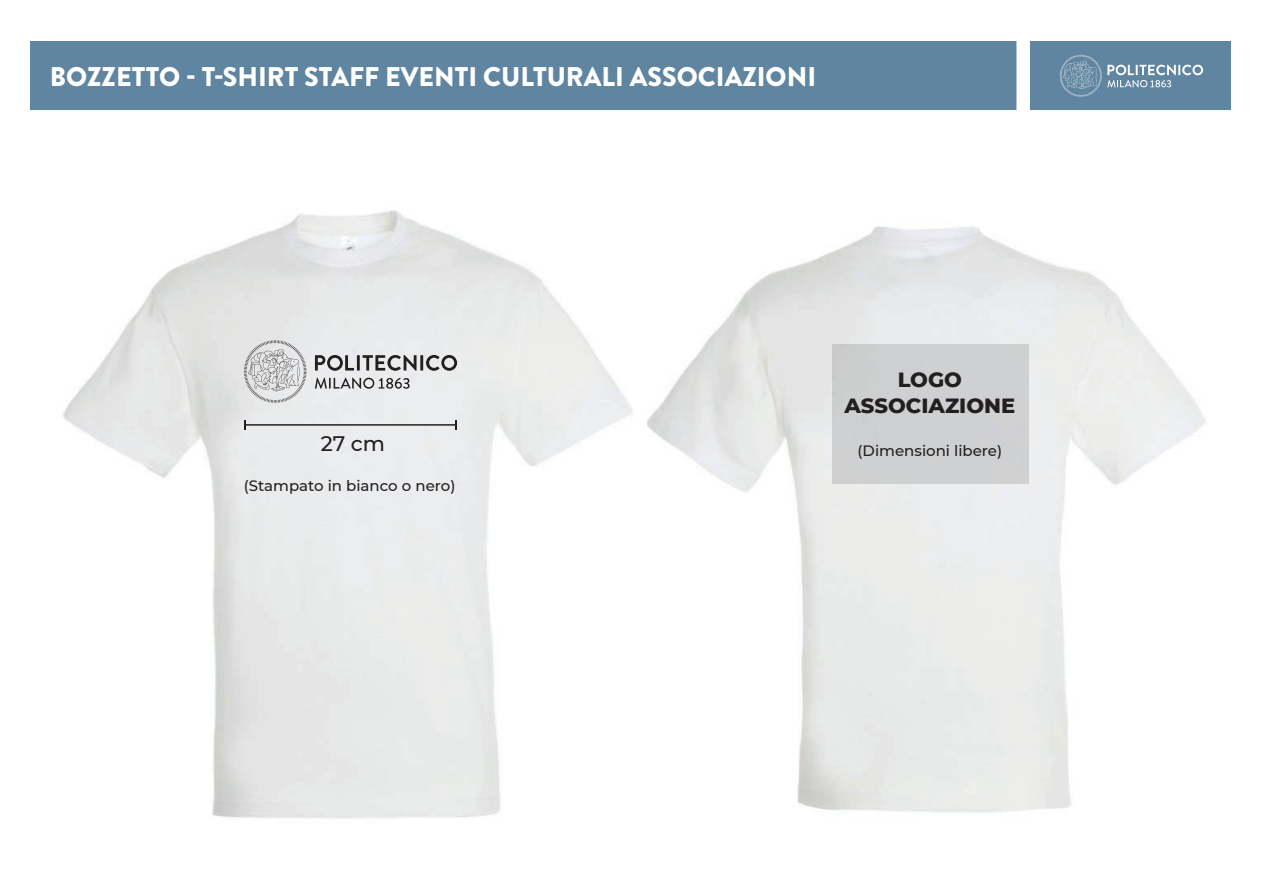
<style>
.page{position:relative;width:1263px;height:893px;background:#fff}
.page>*{position:absolute;margin:0;border:0;box-sizing:border-box;transform-origin:0 0}
.t1{font:900 27px "Brandon Grotesque";color:#fff}
.t2{font:800 21px/25.2px "Montserrat";color:#231f20;text-align:center}
.t3{font:500 21px "Montserrat";color:#231f20}
.t4{font:500 15px "Montserrat";color:#231f20}
</style>
<div class="page">
<img style="left:647px;top:226px;width:559px;height:587px">
<div style="left:832px;top:344px;width:197px;height:140px;background:#cfd0d2"></div>
<div style="left:30px;top:42px;width:1200px;height:68px;background:#6085a0"></div>
<img style="left:63px;top:210px;width:570px;height:609px">
<svg style="left:315px;top:378px;width:95px;height:11px"></svg>
<svg style="left:315px;top:355px;width:142px;height:16px;background:#99989a"></svg>
<svg style="left:244px;top:340px;width:62px;height:63px;background:#cecfcf"></svg>
<hr style="left:245px;top:424px;width:211px;height:2px;background:#231f20">
<svg style="left:244px;top:420px;width:2px;height:10px"></svg>
<svg style="left:1060px;top:55px;width:143px;height:42px"></svg>
<div style="left:1016px;top:27px;width:14px;height:128px;background:#fff"></div>
<p class="t1" style="left:50px;top:57px;width:768px">BOZZETTO - T-SHIRT STAFF EVENTI CULTURALI ASSOCIAZIONI</p>
<p class="t3" style="left:321px;top:428px;width:66px">27 cm</p>
<p class="t4" style="left:244px;top:476px;width:213px">(Stampato in bianco o nero)</p>
<p class="t2" style="left:844px;top:366px;width:172px">LOGO<br>ASSOCIAZIONE</p>
<p class="t4" style="left:857px;top:440px;width:146px">(Dimensioni libere)</p>
</div>
